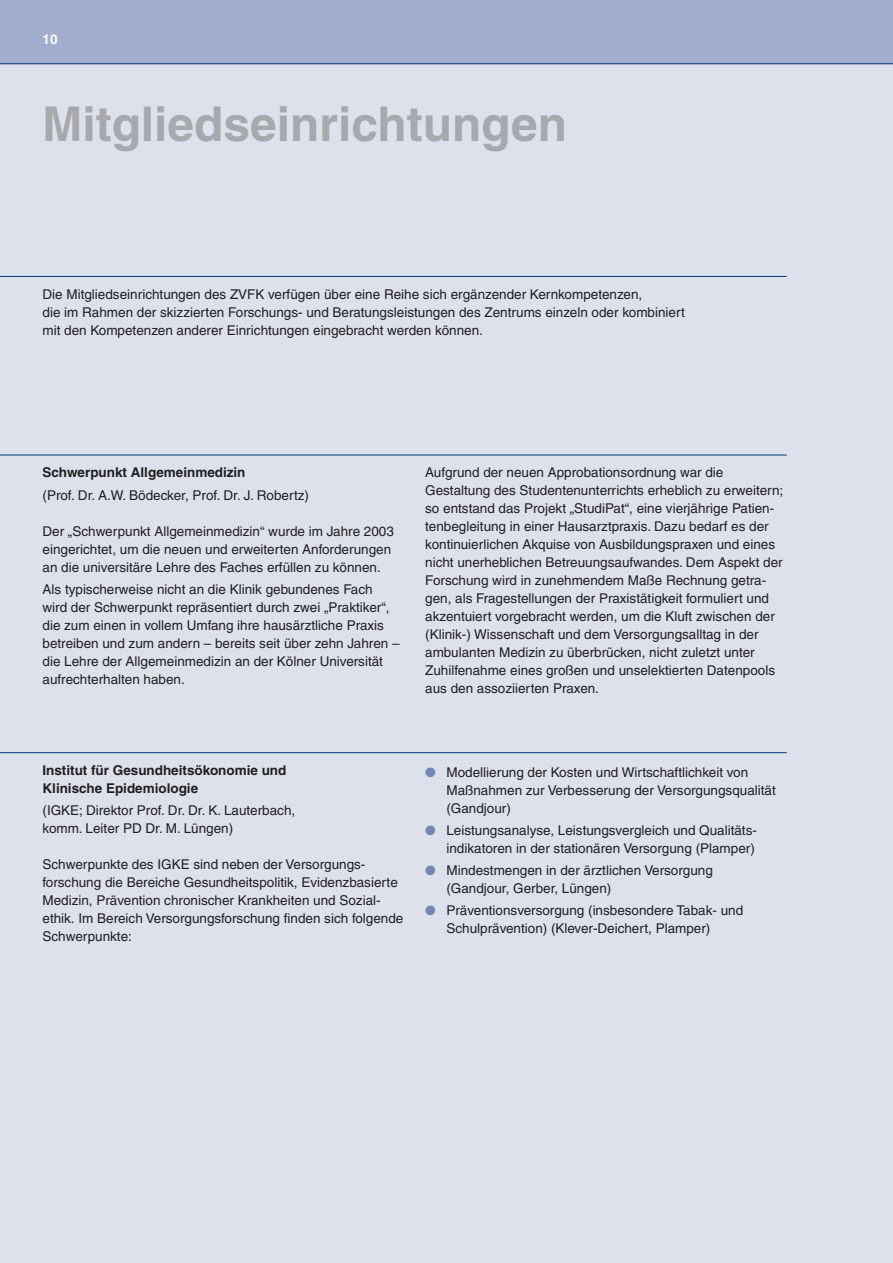
<style>
.page{position:relative;width:893px;height:1263px;background:#dce1ec}
.page>*{position:absolute;margin:0;border:0;box-sizing:border-box;transform-origin:0 0}
.t1{font:700 48px "Helvetica";color:#a8a9ad}
.t2{font:13.5px/18px "Helvetica";color:#231f20}
.t3{font:700 13.5px/18px "Helvetica";color:#231f20}
.t4{font:700 13.5px "Helvetica";color:#fff}
.s1{color:#7287b1}
</style>
<div class="page">
<div style="left:0;top:0;width:893px;height:64px;background:#a2aecd"></div>
<hr style="left:0;top:64px;width:893px;height:1px;background:#003476">
<hr style="left:0;top:276px;width:787px;height:1px;background:#003476">
<hr style="left:0;top:455px;width:787px;height:1px;background:#003476">
<hr style="left:0;top:752px;width:787px;height:1px;background:#003476">
<p class="t4" style="left:43px;top:34px;width:16px">10</p>
<h1 class="t1" style="left:43px;top:106px;width:526px">Mitgliedseinrichtungen</h1>
<p class="t2" style="left:43px;top:286px;width:644px">Die Mitgliedseinrichtungen des ZVFK verfügen über eine Reihe sich ergänzender Kernkompetenzen,<br>die im Rahmen der skizzierten Forschungs- und Beratungsleistungen des Zentrums einzeln oder kombiniert mit den Kompetenzen anderer Einrichtungen eingebracht werden können.</p>
<p class="t3" style="left:43px;top:465px;width:205px">Schwerpunkt Allgemeinmedizin</p>
<p class="t2" style="left:43px;top:487px;width:268px">(Prof. Dr. A.W. Bödecker, Prof. Dr. J. Robertz)</p>
<p class="t2" style="left:43px;top:523px;width:353px">Der „Schwerpunkt Allgemeinmedizin“ wurde im Jahre 2003 eingerichtet, um die neuen und erweiterten Anforderungen an die universitäre Lehre des Faches erfüllen zu können.</p>
<p class="t2" style="left:43px;top:581px;width:359px">Als typischerweise nicht an die Klinik gebundenes Fach wird der Schwerpunkt repräsentiert durch zwei „Praktiker“, die zum einen in vollem Umfang ihre hausärztliche Praxis betreiben und zum andern – bereits seit über zehn Jahren – die Lehre der Allgemeinmedizin an der Kölner Universität aufrechterhalten haben.</p>
<p class="t2" style="left:425px;top:465px;width:360px">Aufgrund der neuen Approbationsordnung war die Gestaltung des Studentenunterrichts erheblich zu erweitern; so entstand das Projekt „StudiPat“, eine vierjährige Patien&shy;tenbegleitung in einer Hausarztpraxis. Dazu bedarf es der kontinuierlichen Akquise von Ausbildungspraxen und eines nicht unerheblichen Betreuungsaufwandes. Dem Aspekt der Forschung wird in zunehmendem Maße Rechnung getra&shy;gen, als Fragestellungen der Praxistätigkeit formuliert und akzentuiert vorgebracht werden, um die Kluft zwischen der (Klinik-) Wissenschaft und dem Versorgungsalltag in der ambulanten Medizin zu überbrücken, nicht zuletzt unter Zuhilfenahme eines großen und unselektierten Datenpools aus den assoziierten Praxen.</p>
<p class="t3" style="left:43px;top:763px;width:245px">Institut für Gesundheitsökonomie und<br>Klinische Epidemiologie</p>
<p class="t2" style="left:43px;top:803px;width:254px">(IGKE; Direktor Prof. Dr. Dr. K. Lauterbach, komm. Leiter PD Dr. M. Lüngen)</p>
<p class="t2" style="left:43px;top:857px;width:362px">Schwerpunkte des IGKE sind neben der Versorgungs&shy;forschung die Bereiche Gesundheitspolitik, Evidenzbasierte Medizin, Prävention chronischer Krankheiten und Sozial&shy;ethik. Im Bereich Versorgungsforschung finden sich folgende Schwerpunkte:</p>
<p class="t2" style="left:446px;top:764px;width:331px;text-indent:-21px"><span class="s1">●</span> Modellierung der Kosten und Wirtschaftlichkeit von<br>Maßnahmen zur Verbesserung der Versorgungsqualität (Gandjour)</p>
<p class="t2" style="left:425px;top:822px;width:333px;text-align:right"><span class="s1">●</span> Leistungsanalyse, Leistungsvergleich und Qualitäts&shy;indikatoren in der stationären Versorgung (Plamper)</p>
<p class="t2" style="left:446px;top:862px;width:268px;text-indent:-21px"><span class="s1">●</span> Mindestmengen in der ärztlichen Versorgung (Gandjour, Gerber, Lüngen)</p>
<p class="t2" style="left:446px;top:903px;width:298px;text-indent:-21px"><span class="s1">●</span> Präventionsversorgung (insbesondere Tabak- und<br>Schulprävention) (Klever-Deichert, Plamper)</p>
</div>
